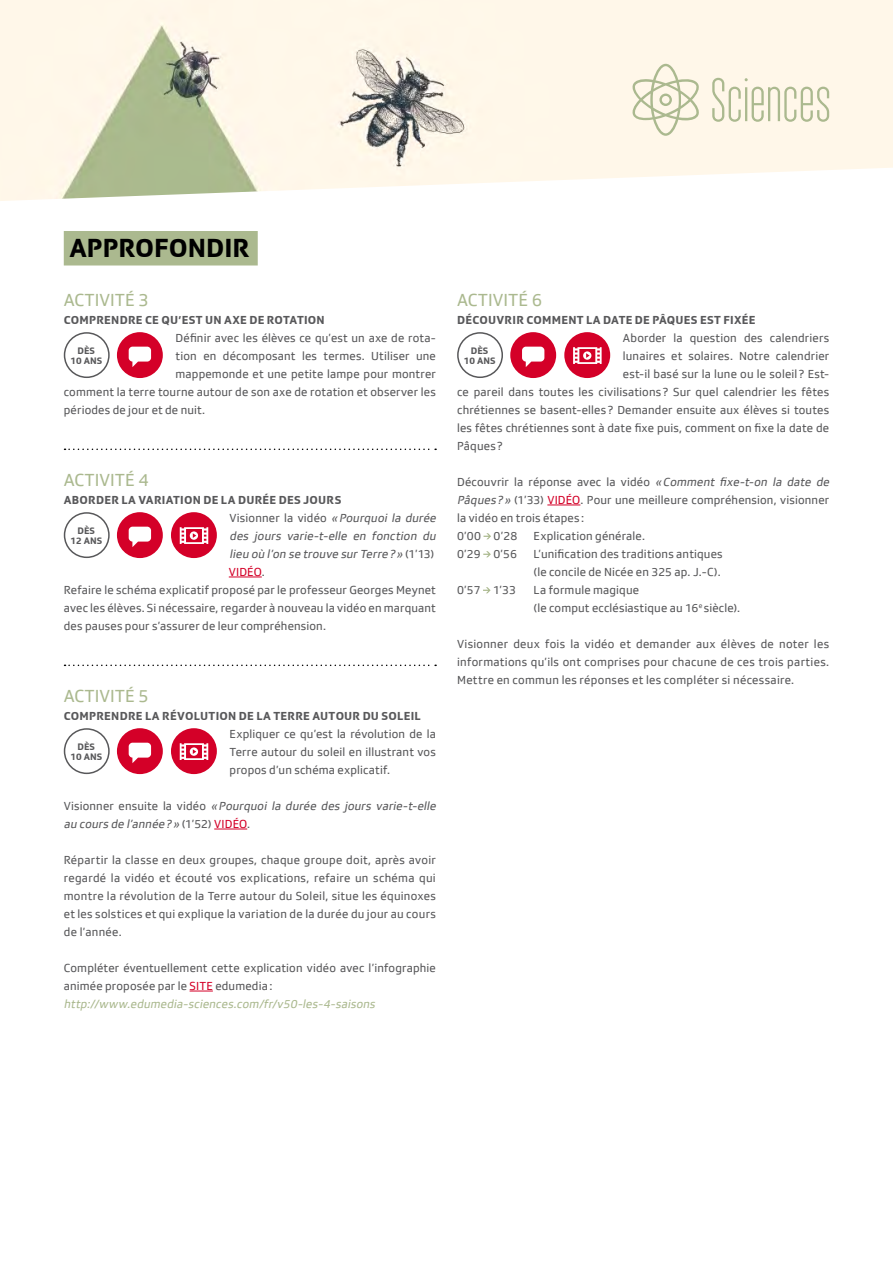
<style>
.page{position:relative;width:893px;height:1263px;background:#fff}
.page>*{position:absolute;margin:0;border:0;box-sizing:border-box;transform-origin:0 0}
.Fiche_-_Rubriques{font:700 27px "SRGSSR Type";color:#000}
.Fiche_-_Activites{font:18px "SRGSSR Type";letter-spacing:-.005em;color:#abb98f}
.Texte_courant{font:12px/18px "SRGSSR Type";letter-spacing:.015em;color:#58585a;text-align:justify}
.Texte_courant-2{font:italic 12px/18px "SRGSSR Type";color:#58585a}
.Texte_courant-3{font:700 12px "SRGSSR Type";letter-spacing:.02em;color:#58585a}
.Texte_courant-4{font:italic 12px "SRGSSR Type";color:#abb98f}
.t1{font:700 9.75px "SRGSSR Type";color:#58585a}
.s1{font-style:normal}
.s2{font-style:normal;color:#d40028}
.s3{color:#d40028}
.s4{font-style:italic}
</style>
<div class="page">
<img style="left:0;top:0;width:893px;height:201px">
<svg style="left:631px;top:64px;width:69px;height:72px"></svg>
<svg style="left:712px;top:78px;width:117px;height:44px"></svg>
<hr style="left:229px;top:577px;width:33px;height:1px;background:#d40028">
<hr style="left:214px;top:829px;width:33px;height:1px;background:#d40028">
<svg style="left:190px;top:991px;width:23px;height:1px"></svg>
<svg style="left:65px;top:449px;width:371px;height:1px"></svg>
<svg style="left:65px;top:665px;width:371px;height:1px"></svg>
<div style="left:64px;top:231px;width:194px;height:34px;background:#abb98f"></div>
<hr style="left:547px;top:505px;width:33px;height:1px;background:#d40028">
<svg style="left:483px;top:533px;width:8px;height:6px"></svg>
<svg style="left:483px;top:551px;width:8px;height:6px"></svg>
<svg style="left:483px;top:587px;width:8px;height:6px"></svg>
<div style="left:64px;top:332px;width:46px;height:46px;border:2px solid #58585a;border-radius:50%"></div>
<div style="left:64px;top:512px;width:46px;height:46px;border:2px solid #58585a;border-radius:50%"></div>
<div style="left:64px;top:728px;width:46px;height:46px;border:2px solid #58585a;border-radius:50%"></div>
<div style="left:117px;top:332px;width:46px;height:46px;background:#d40028;border-radius:50%"></div>
<div style="left:129px;top:347px;width:22px;height:15px;background:#fff;border-radius:4px"></div>
<div style="left:117px;top:512px;width:46px;height:46px;background:#d40028;border-radius:50%"></div>
<div style="left:129px;top:527px;width:22px;height:15px;background:#fff;border-radius:4px"></div>
<div style="left:171px;top:512px;width:46px;height:46px;background:#d40028;border-radius:50%"></div>
<svg style="left:180px;top:527px;width:28px;height:17px"></svg>
<div style="left:457px;top:332px;width:46px;height:46px;border:2px solid #58585a;border-radius:50%"></div>
<div style="left:117px;top:728px;width:46px;height:46px;background:#d40028;border-radius:50%"></div>
<div style="left:129px;top:743px;width:22px;height:15px;background:#fff;border-radius:4px"></div>
<div style="left:171px;top:728px;width:46px;height:46px;background:#d40028;border-radius:50%"></div>
<svg style="left:180px;top:743px;width:28px;height:17px"></svg>
<div style="left:510px;top:332px;width:46px;height:46px;background:#d40028;border-radius:50%"></div>
<div style="left:522px;top:347px;width:22px;height:15px;background:#fff;border-radius:4px"></div>
<div style="left:564px;top:332px;width:46px;height:46px;background:#d40028;border-radius:50%"></div>
<svg style="left:573px;top:347px;width:29px;height:17px"></svg>
<p class="Fiche_-_Rubriques" style="left:69px;top:232px;width:182px">APPROFONDIR</p>
<p class="Fiche_-_Activites" style="left:64px;top:290px;width:86px">ACTIVITÉ 3</p>
<p class="Texte_courant-3" style="left:64px;top:313px;width:262px">COMPRENDRE CE QU’EST UN AXE DE ROTATION</p>
<p class="Texte_courant" style="left:176px;top:329px;width:262px">Définir avec les élèves ce qu’est un axe de rota-</p>
<p class="Texte_courant" style="left:176px;top:347px;width:262px">tion en décomposant les termes. Utiliser une</p>
<p class="Texte_courant" style="left:176px;top:365px;width:262px">mappemonde et une petite lampe pour montrer</p>
<p class="Texte_courant" style="left:64px;top:383px;width:374px">comment la terre tourne autour de son axe de rotation et observer les</p>
<p class="Texte_courant" style="left:64px;top:401px;width:143px">périodes de jour et de nuit.</p>
<p class="t1" style="left:78px;top:345px;width:19px">DÈS</p>
<p class="t1" style="left:70px;top:354px;width:33px">10 ANS</p>
<p class="Fiche_-_Activites" style="left:64px;top:470px;width:86px">ACTIVITÉ 4</p>
<p class="Texte_courant-3" style="left:64px;top:493px;width:279px">ABORDER LA VARIATION DE LA DURÉE DES JOURS</p>
<p class="Texte_courant-2" style="left:229px;top:509px;width:211px"><span class="s1">Visionner la vidéo</span> «Pourquoi la durée des jours varie-t-elle en fonction du lieu où l’on se trouve surTerre?» <span class="s1">( 1’ 13 )<br></span><span class="s2">VIDÉO</span><span class="s1">.</span></p>
<p class="Texte_courant" style="left:64px;top:581px;width:374px">Refaire le schéma explicatif proposé par le professeur Georges Meynet avec les élèves. Si nécessaire, regarder à nouveau la vidéo en marquant des pauses pour s’assurer de leur compréhension.</p>
<p class="t1" style="left:78px;top:525px;width:19px">DÈS</p>
<p class="t1" style="left:70px;top:534px;width:33px">12 ANS</p>
<p class="Fiche_-_Activites" style="left:64px;top:686px;width:86px">ACTIVITÉ 5</p>
<p class="Texte_courant-3" style="left:64px;top:709px;width:359px">COMPRENDRE LA RÉVOLUTION DE LA TERRE AUTOUR DU SOLEIL</p>
<p class="Texte_courant" style="left:230px;top:725px;width:208px">Expliquer ce qu’est la révolution de la Terre autour du soleil en illustrant vos propos d’un schéma explicatif.</p>
<p class="Texte_courant-2" style="left:64px;top:797px;width:376px"><span class="s1">V i s i o n n e r e n s u i te l a v i d é o</span> «Pourquoi la durée des jours varie-t-elle au cours de l’année?» <span class="s1">(1’52)</span> <span class="s2">VIDÉO</span><span class="s1">.</span></p>
<p class="Texte_courant" style="left:64px;top:851px;width:374px">Répartir la classe en deux groupes, chaque groupe doit, après avoir regardé la vidéo et écouté vos explications, refaire un schéma qui montre la révolution de la Terre autour du Soleil, situe les équinoxes et les solstices et qui explique la variation de la durée du jour au cours de l’année.</p>
<p class="Texte_courant" style="left:64px;top:959px;width:374px">Compléter éventuellement cette explication vidéo avec l’infographie animée proposée par le <span class="s3">SITE</span> edumedia:</p>
<p class="Texte_courant-4" style="left:64px;top:997px;width:315px">http://www.edumedia-sciences.com/fr/v50-les-4-saisons</p>
<p class="t1" style="left:78px;top:741px;width:19px">DÈS</p>
<p class="t1" style="left:70px;top:750px;width:33px">10 ANS</p>
<p class="Fiche_-_Activites" style="left:457px;top:290px;width:86px">ACTIVITÉ 6</p>
<p class="Texte_courant-3" style="left:457px;top:313px;width:300px">DÉCOUVRIR COMMENT LA DATE DE PÂQUES EST FIXÉE</p>
<p class="Texte_courant" style="left:623px;top:329px;width:208px">Aborder la question des calendriers</p>
<p class="Texte_courant" style="left:623px;top:347px;width:208px">lunaires et solaires. Notre calendrier</p>
<p class="Texte_courant" style="left:623px;top:365px;width:208px">est-il basé sur la lune ou le soleil ? Est-</p>
<p class="Texte_courant" style="left:457px;top:383px;width:374px">ce pareil dans toutes les civilisations ? Sur quel calendrier les fêtes</p>
<p class="Texte_courant" style="left:457px;top:401px;width:374px">chrétiennes se basent-elles ? Demander ensuite aux élèves si toutes</p>
<p class="Texte_courant" style="left:457px;top:419px;width:374px">les fêtes chrétiennes sont à date fixe puis, comment on fixe la date de</p>
<p class="Texte_courant" style="left:457px;top:437px;width:47px">Pâques ?</p>
<p class="Texte_courant" style="left:457px;top:473px;width:376px;text-align:left">Découvrir la réponse avec la vidéo <span class="s4">«Comment fixe-t-on la date de<br>Pâques?»</span> (1’33) <span class="s3">VIDÉO</span>. Pour une meilleure compréhension, visionner la vidéo en trois étapes:</p>
<p class="Texte_courant" style="left:457px;top:527px;width:62px">0’00 0’28</p>
<p class="Texte_courant" style="left:534px;top:527px;width:113px">Explication générale.</p>
<p class="Texte_courant" style="left:457px;top:545px;width:61px">0’29 0’56</p>
<p class="Texte_courant" style="left:534px;top:545px;width:191px">L’unification des traditions antiques</p>
<p class="Texte_courant" style="left:534px;top:563px;width:188px">(le concile de Nicée en 325 ap. J.-C).</p>
<p class="Texte_courant" style="left:457px;top:581px;width:60px">0’57 1’33</p>
<p class="Texte_courant" style="left:534px;top:581px;width:107px">La formule magique</p>
<p class="Texte_courant" style="left:534px;top:599px;width:208px">(le comput ecclésiastique au 16<sup>e</sup> siècle).</p>
<p class="Texte_courant" style="left:457px;top:635px;width:374px">Visionner deux fois la vidéo et demander aux élèves de noter les informations qu’ils ont comprises pour chacune de ces trois parties.<br>Mettre en commun les réponses et les compléter si nécessaire.</p>
<p class="t1" style="left:471px;top:345px;width:19px">DÈS</p>
<p class="t1" style="left:464px;top:354px;width:33px">10 ANS</p>
</div>
